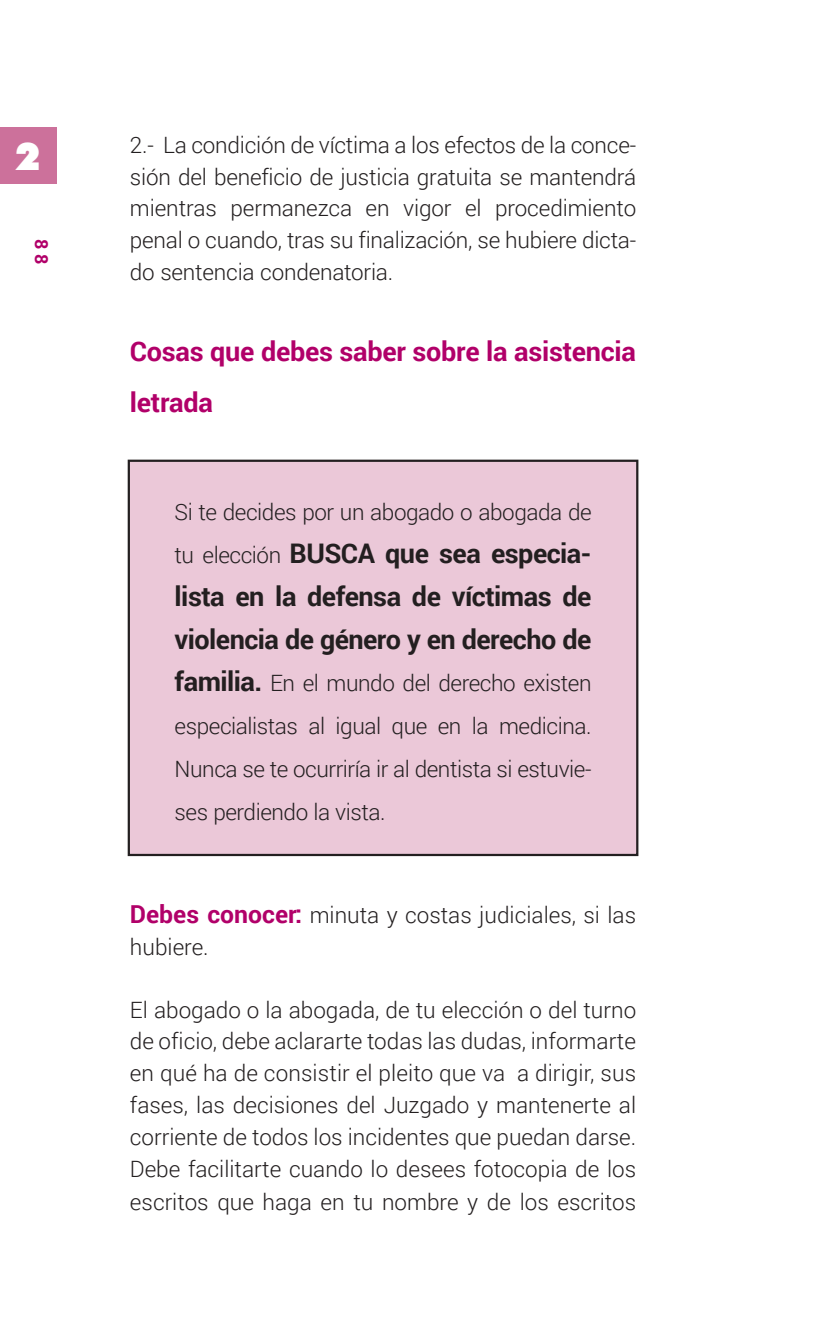
<style>
.page{position:relative;width:830px;height:1340px;background:#fff}
.page>*{position:absolute;margin:0;border:0;box-sizing:border-box;transform-origin:0 0}
.t1{font:900 38.25px "Futura BT";color:#fff}
.t2{font:700 27px/42.8px "Roboto";letter-spacing:-.02em;color:#231f20;text-align:justify}
.t3{font:700 27px/51.8px "Roboto";letter-spacing:-.01em;color:#b10069}
.t4{font:300 22.5px/31.9px "Roboto";letter-spacing:-.01em;color:#231f20;text-align:justify}
.t5{font:700 18px "Roboto";color:#b10069}
.s1{font-weight:300;font-size:22.5px}
.s2{font-weight:700;font-size:27px}
.s3{font-weight:700;font-size:24.75px;color:#b10069}
</style>
<div class="page">
<div style="left:0;top:128px;width:56px;height:56px;background:#cc719b"></div>
<div style="left:128px;top:459px;width:510px;height:397px;background:#ebc8d8;border:2px solid #231f20"></div>
<h1 class="t1" style="left:15px;top:133px;width:28px">2</h1>
<p class="t4" style="left:130px;top:129px;width:507px">2.- La condición de víctima a los efectos de la conce‑ sión del beneficio de justicia gratuita se mantendrá mientras permanezca en vigor el procedimiento penal o cuando, tras su finalización, se hubiere dicta‑ do sentencia condenatoria.</p>
<p class="t5" style="left:54px;top:239px;width:28px;rotate:90deg">8 8</p>
<p class="t3" style="left:130px;top:324px;width:507px">Cosas que debes saber sobre la asistencia letrada</p>
<p class="t4" style="left:174px;top:495px;width:418px">Si te decides por un abogado o abogada de</p>
<p class="t2" style="left:174px;top:531px;width:418px"><span class="s1">tu elección</span> BUSCA que sea especia&shy;lista en la defensa de víctimas de violencia de género y en derecho de</p>
<p class="t4" style="left:174px;top:661px;width:418px;line-height:42.8px"><span class="s2">familia.</span> En el mundo del derecho existen especialistas al igual que en la medicina.<br>Nunca se te ocurriría ir al dentista si estuvie‑ ses perdiendo la vista.</p>
<p class="t4" style="left:130px;top:898px;width:507px"><span class="s3">Debes conocer:</span> minuta y costas judiciales, si las hubiere.</p>
<p class="t4" style="left:130px;top:993px;width:507px">El abogado o la abogada, de tu elección o del turno de oficio, debe aclararte todas las dudas, informarte en qué ha de consistir el pleito que va a dirigir, sus fases, las decisiones del Juzgado y mantenerte al corriente de todos los incidentes que puedan darse.<br>Debe facilitarte cuando lo desees fotocopia de los escritos que haga en tu nombre y de los escritos</p>
</div>
